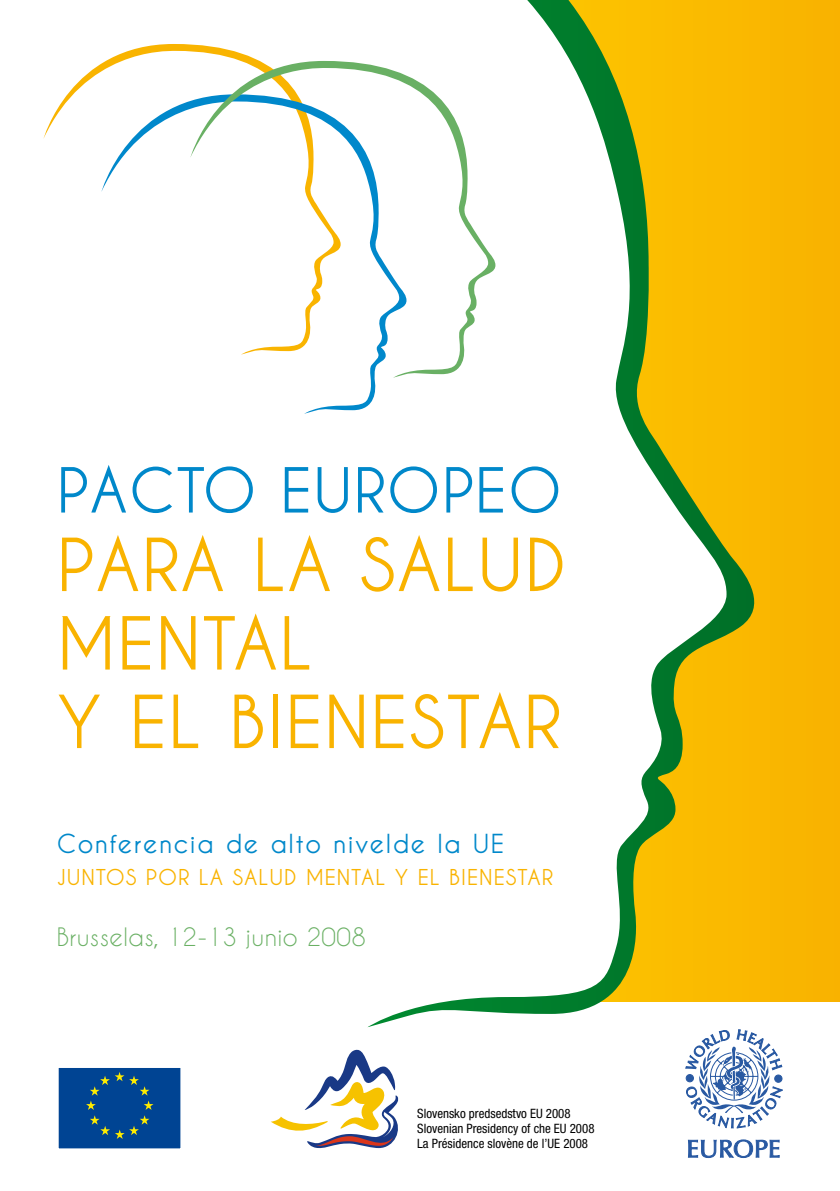
<style>
.page{position:relative;width:840px;height:1191px;background:#fff}
.page>*{position:absolute;margin:0;border:0;box-sizing:border-box;transform-origin:0 0}
.t1{font:700 72.2px/78.4px "Caviar Dreams";letter-spacing:.02em;color:#f9b300}
.t2{font:700 61.4px "Caviar Dreams";letter-spacing:.02em;color:#0088ca}
.t3{font:700 26px "Caviar Dreams";letter-spacing:.055em;color:#0088ca}
.t4{font:23.8px "Caviar Dreams";letter-spacing:.015em;color:#6ab064}
.t5{font:700 21.6px "Caviar Dreams";letter-spacing:.045em;color:#f9b300}
.t6{font:condensed 13px/15px "Helvetica Neue";color:#000}
</style>
<div class="page">
<div style="left:0;top:0;width:839px;height:1001px;background:#f9b500"></div>
<div style="left:0;top:0;width:368px;height:1028px;background:#fff"></div>
<svg style="left:367px;top:0;width:400px;height:1027px"></svg>
<svg style="left:271px;top:1049px;width:128px;height:100px"></svg>
<div style="left:58px;top:1067px;width:123px;height:82px;background:#004493"></div>
<svg style="left:86px;top:1072px;width:67px;height:67px"></svg>
<div style="left:57px;top:1066px;width:125px;height:84px;border:2px solid #fff"></div>
<svg style="left:685px;top:1029px;width:97px;height:99px"></svg>
<div style="left:685px;top:1074px;width:8px;height:7px;background:#2959a2;border-radius:50%"></div>
<div style="left:685px;top:1074px;width:8px;height:7px;border:1px solid #2959a2;border-radius:50%"></div>
<div style="left:774px;top:1075px;width:7px;height:7px;background:#2959a2;border-radius:50%"></div>
<div style="left:774px;top:1075px;width:7px;height:7px;border:1px solid #2959a2;border-radius:50%"></div>
<svg style="left:687px;top:1139px;width:92px;height:18px"></svg>
<div style="left:43px;top:44px;width:301px;height:310px;background:#fff"></div>
<div style="left:101px;top:94px;width:309px;height:320px;background:#fff"></div>
<svg style="left:190px;top:61px;width:308px;height:317px;background:#f1f7f2"></svg>
<h2 class="t2" style="left:57px;top:456px;width:506px">PACTO EUROPE O</h2>
<h1 class="t1" style="left:57px;top:524px;width:510px">PARA LA SALUD<br>MENTAL<br>Y EL BIENESTAR</h1>
<h3 class="t3" style="left:57px;top:829px;width:445px">CONFERENCIA DE ALTO NIVELDE LA UE</h3>
<h3 class="t5" style="left:57px;top:865px;width:25px">JUNTO</h3>
<h3 class="t5" style="left:126px;top:865px;width:133px">S POR LA SALUD</h3>
<h3 class="t5" style="left:306px;top:865px;width:44px">MENTAL</h3>
<h3 class="t5" style="left:394px;top:865px;width:136px">Y EL BIENESTAR</h3>
<h3 class="t4" style="left:57px;top:924px;width:310px">Brusselas, 12-13 junio 2008</h3>
<p class="t6" style="left:417px;top:1106px;width:179px">Slovensko predsedstvo EU 2008<br>Slovenian Presidency of che EU 2008<br>La Présidence slovène de l’UE 2008</p>
</div>
